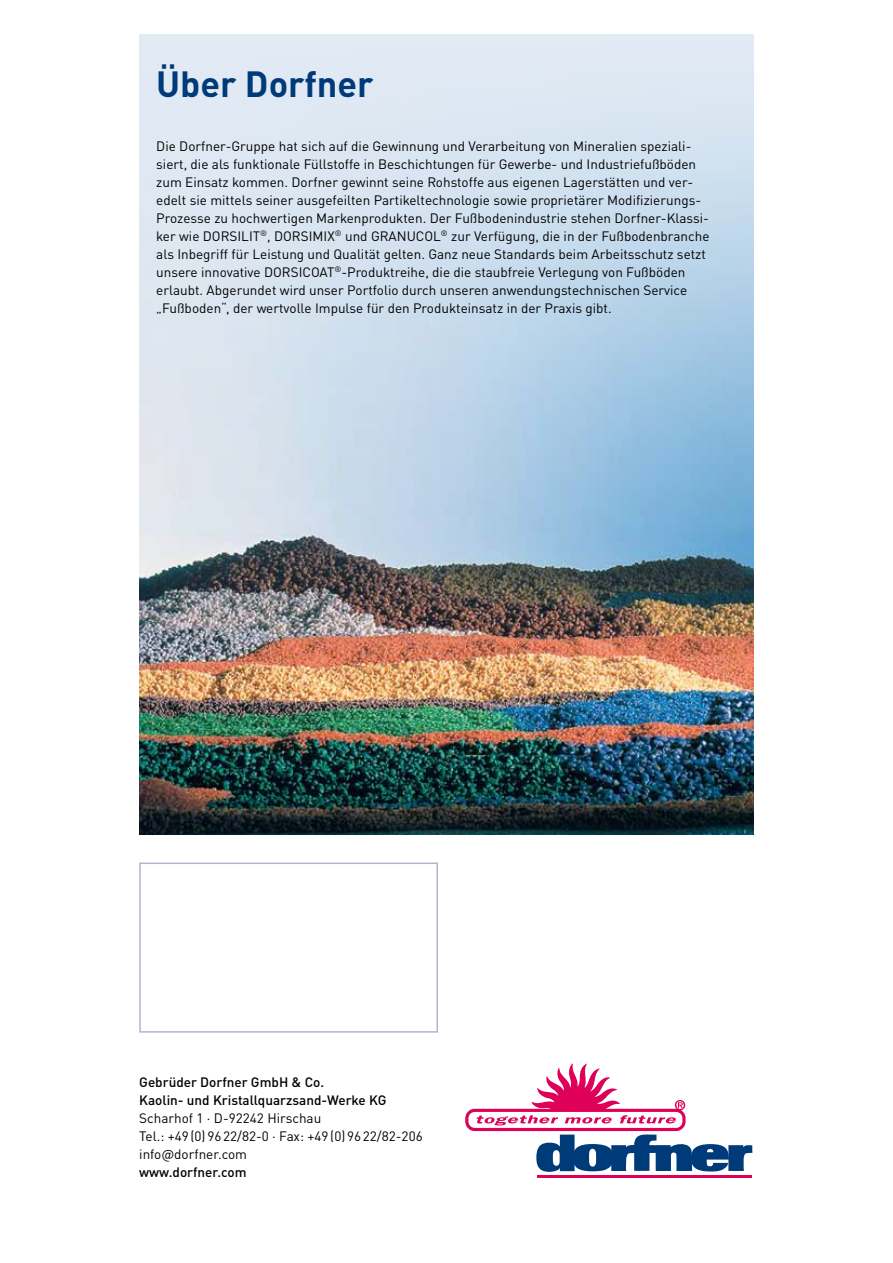
<style>
.page{position:relative;width:893px;height:1263px;background:#fff}
.page>*{position:absolute;margin:0;border:0;box-sizing:border-box;transform-origin:0 0}
.t1{font:700 36px "DINOT";color:#003b79}
.t2{font:13.5px/18px "DINOT";color:#000}
.t3{font:500 13.5px/18px "DINOT";color:#000}
</style>
<div class="page">
<img style="left:139px;top:34px;width:615px;height:801px">
<div style="left:139px;top:862px;width:299px;height:171px;border:2px solid #afb6d1"></div>
<hr style="left:537px;top:1174px;width:215px;height:3px;background:#de0059">
<svg style="left:465px;top:1063px;width:287px;height:109px"></svg>
<h1 class="t1" style="left:156px;top:60px;width:219px">Über Dorfner</h1>
<p class="t2" style="left:156px;top:136px;width:555px">Die Dorfner-Gruppe hat sich auf die Gewinnung und Verarbeitung von Mineralien speziali&shy;siert, die als funktionale Füllstoffe in Beschichtungen für Gewerbe- und Industriefußböden zum Einsatz kommen. Dorfner gewinnt seine Rohstoffe aus eigenen Lagerstätten und ver&shy;edelt sie mittels seiner ausgefeilten Partikeltechnologie sowie proprietärer Modifizierungs-Prozesse zu hochwertigen Markenprodukten. Der Fußbodenindustrie stehen Dorfner-Klassi&shy;ker wie DORSILIT<sup>®</sup>, DORSIMIX<sup>®</sup> und GRANUCOL<sup>®</sup> zur Verfügung, die in der Fußbodenbranche als Inbegriff für Leistung und Qualität gelten. Ganz neue Standards beim Arbeitsschutz setzt unsere innovative DORSICOAT<sup>®</sup>-Produktreihe, die die staubfreie Verlegung von Fußböden erlaubt. Abgerundet wird unser Portfolio durch unseren anwendungstechnischen Service „Fußboden“, der wertvolle Impulse für den Produkteinsatz in der Praxis gibt.</p>
<p class="t3" style="left:139px;top:1072px;width:249px">Gebrüder Dorfner GmbH &amp; Co.<br>Kaolin- und Kristallquarzsand-Werke KG</p>
<p class="t2" style="left:139px;top:1108px;width:285px">Scharhof 1 · D-92242 Hirschau<br>Tel.: +49(0)9622/82-0 · Fax: +49(0)9622/82-206 info@dorfner.com</p>
<p class="t3" style="left:139px;top:1162px;width:109px">www.dorfner.com</p>
</div>
